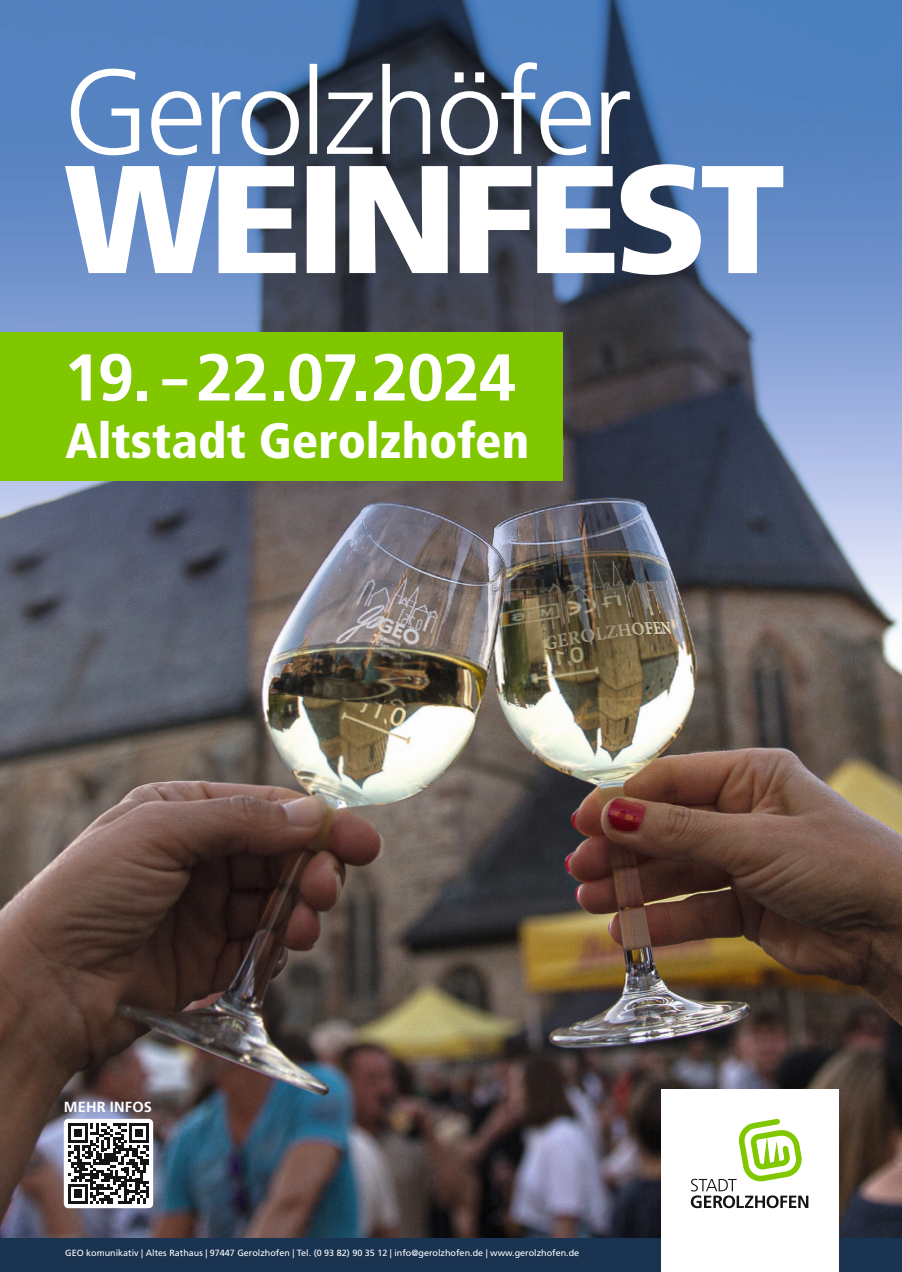
<style>
.page{position:relative;width:902px;height:1272px;background:#fff}
.page>*{position:absolute;margin:0;border:0;box-sizing:border-box;transform-origin:0 0}
.t1{font:700 66px "Frutiger LT Std";letter-spacing:-.01em;color:#fff}
.t2{font:900 condensed 49.5px "Frutiger LT Std";color:#fff}
.t3{font:900 condensed 46.8px "Frutiger LT Std";color:#fff}
.t4{font:700 14.55px "Frutiger LT Std";letter-spacing:.01em;color:#fff}
.t5{font:9px "Frutiger LT Std";color:#fff}
</style>
<div class="page">
<img style="left:0;top:744px;width:901px;height:493px">
<div style="left:64px;top:1118px;width:89px;height:90px;background:#fff;border-radius:4px"></div>
<svg style="left:68px;top:1123px;width:80px;height:80px"></svg>
<div style="left:0;top:1237px;width:901px;height:34px;background:#1a3351"></div>
<div style="left:661px;top:1089px;width:177px;height:182px;background:#fff"></div>
<svg style="left:690px;top:1118px;width:118px;height:90px"></svg>
<img style="left:0;top:0;width:369px;height:319px">
<img style="left:369px;top:0;width:373px;height:319px">
<img style="left:742px;top:0;width:159px;height:744px">
<img style="left:0;top:319px;width:370px;height:319px">
<img style="left:370px;top:317px;width:375px;height:321px">
<img style="left:0;top:638px;width:745px;height:106px">
<div style="left:0;top:332px;width:563px;height:148px;background:#80c700"></div>
<svg style="left:65px;top:164px;width:718px;height:111px"></svg>
<svg style="left:71px;top:62px;width:558px;height:93px"></svg>
<h1 class="t1" style="left:285px;top:339px;width:195px">7.2024</h1>
<h3 class="t3" style="left:65px;top:412px;width:502px">Marktplatz Gerolzhofen</h3>
<h1 class="t1" style="left:64px;top:339px;width:453px">19. – 22.07.2024</h1>
<h2 class="t2" style="left:65px;top:411px;width:465px">Altstadt Gerolzhofen</h2>
<h3 class="t4" style="left:64px;top:1097px;width:89px">MEHR INFOS</h3>
<p class="t5" style="left:65px;top:1247px;width:515px">GEO komunikativ | Altes Rathaus | 97447 Gerolzhofen | Tel. (0 93 82) 90 35 12 | info@gerolzhofen.de | www.gerolzhofen.de</p>
</div>
